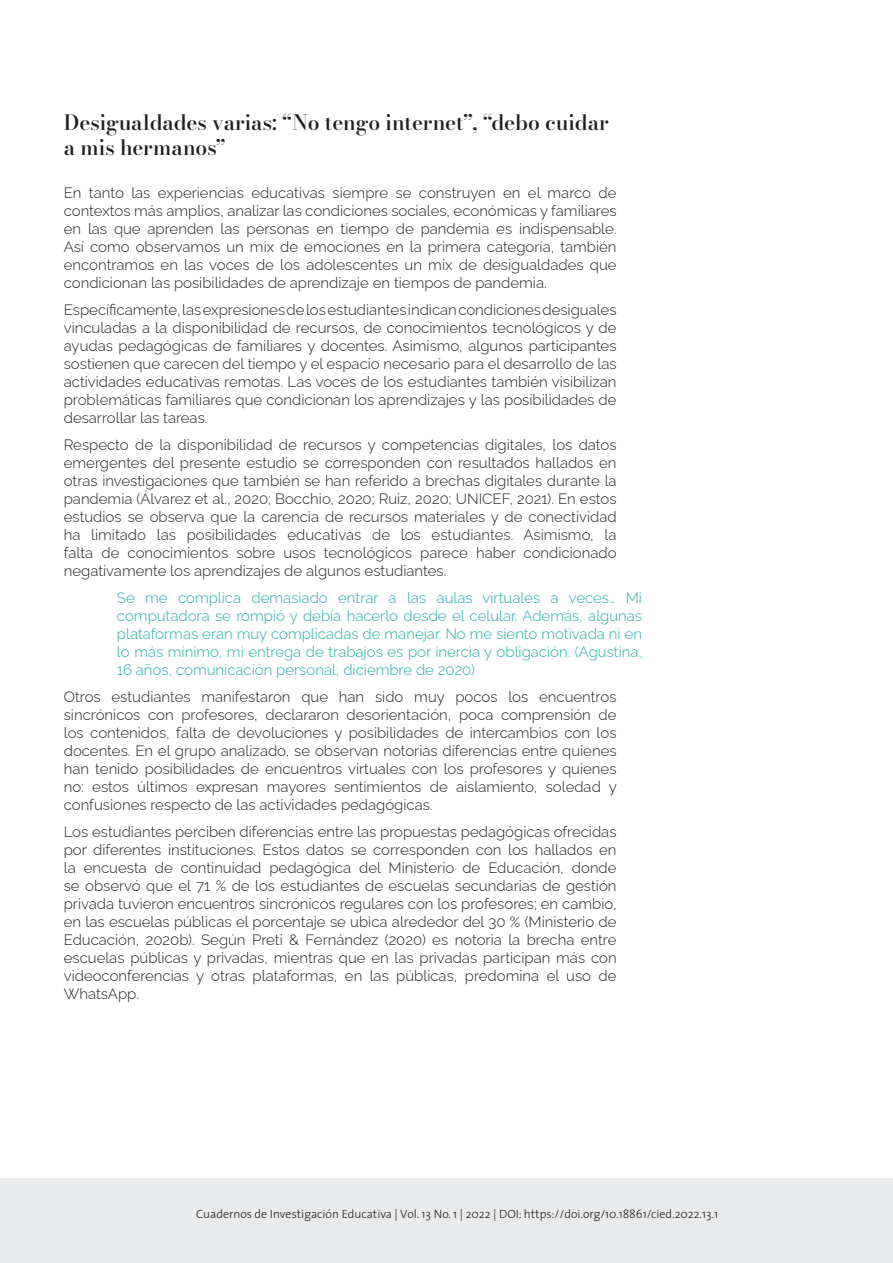
<style>
.page{position:relative;width:893px;height:1263px;background:#fff}
.page>*{position:absolute;margin:0;border:0;box-sizing:border-box;transform-origin:0 0}
.Subtítulo_2{font:500 21px/25.2px "Bodoni Moda 16 pt";letter-spacing:-.005em;color:#231f20}
.t1{font:300 15px/18px "Raleway";color:#231f20;text-align:justify}
.t2{font:300 15px/18px "Raleway";color:#21ada8;text-align:justify}
.t3{font:300 12px "The Sans";color:#231f20}
</style>
<div class="page">
<div style="left:0;top:1178px;width:893px;height:85px;background:#e9eaeb"></div>
<p class="Subtítulo_2" style="left:64px;top:110px;width:547px">Desigualdades varias: “No tengo internet”, “debo cuidar a mis hermanos”</p>
<p class="t1" style="left:64px;top:182px;width:554px">En tanto las experiencias educativas siempre se construyen en el marco de contextos más amplios, analizar las condiciones sociales, económicas y familiares en las que aprenden las personas en tiempo de pandemia es indispensable.<br>Así como observamos un mix de emociones en la primera categoría, también encontramos en las voces de los adolescentes un mix de desigualdades que condicionan las posibilidades de aprendizaje en tiempos de pandemia.</p>
<p class="t1" style="left:64px;top:299px;width:554px">Específicamente, las expresiones de los estudiantes indican condiciones desiguales vinculadas a la disponibilidad de recursos, de conocimientos tecnológicos y de ayudas pedagógicas de familiares y docentes. Asimismo, algunos participantes sostienen que carecen del tiempo y el espacio necesario para el desarrollo de las actividades educativas remotas. Las voces de los estudiantes también visibilizan problemáticas familiares que condicionan los aprendizajes y las posibilidades de desarrollar las tareas.</p>
<p class="t1" style="left:64px;top:434px;width:554px">Respecto de la disponibilidad de recursos y competencias digitales, los datos emergentes del presente estudio se corresponden con resultados hallados en otras investigaciones que también se han referido a brechas digitales durante la pandemia (Álvarez et al., 2020; Bocchio, 2020; Ruiz, 2020; UNICEF, 2021). En estos estudios se observa que la carencia de recursos materiales y de conectividad ha limitado las posibilidades educativas de los estudiantes. Asimismo, la falta de conocimientos sobre usos tecnológicos parece haber condicionado negativamente los aprendizajes de algunos estudiantes.</p>
<p class="t2" style="left:117px;top:587px;width:527px">Se me complica demasiado entrar a las aulas virtuales a veces… Mi computadora se rompió y debía hacerlo desde el celular. Además, algunas plataformas eran muy complicadas de manejar. No me siento motivada ni en lo más mínimo, mi entrega de trabajos es por inercia y obligación. (Agustina, 16 años, comunicación personal, diciembre de 2020)</p>
<p class="t1" style="left:64px;top:686px;width:555px">Otros estudiantes manifestaron que han sido muy pocos los encuentros sincrónicos con profesores, declararon desorientación, poca comprensión de los contenidos, falta de devoluciones y posibilidades de intercambios con los docentes. En el grupo analizado, se observan notorias diferencias entre quienes han tenido posibilidades de encuentros virtuales con los profesores y quienes no: estos últimos expresan mayores sentimientos de aislamiento, soledad y confusiones respecto de las actividades pedagógicas.</p>
<p class="t1" style="left:64px;top:821px;width:554px">Los estudiantes perciben diferencias entre las propuestas pedagógicas ofrecidas por diferentes instituciones. Estos datos se corresponden con los hallados en la encuesta de continuidad pedagógica del Ministerio de Educación, donde se observó que el 71 % de los estudiantes de escuelas secundarias de gestión privada tuvieron encuentros sincrónicos regulares con los profesores; en cambio, en las escuelas públicas el porcentaje se ubica alrededor del 30 % (Ministerio de Educación, 2020b). Según Preti &amp; Fernández (2020) es notoria la brecha entre escuelas públicas y privadas, mientras que en las privadas participan más con videoconferencias y otras plataformas, en las públicas, predomina el uso de WhatsApp.</p>
<p class="t3" style="left:196px;top:1204px;width:523px">Cuadernos de Investigación Educativa | Vol. 13 No. 1 | 2022 | DOI: https://doi.org/10.18861/cied.2022.13.1</p>
</div>
